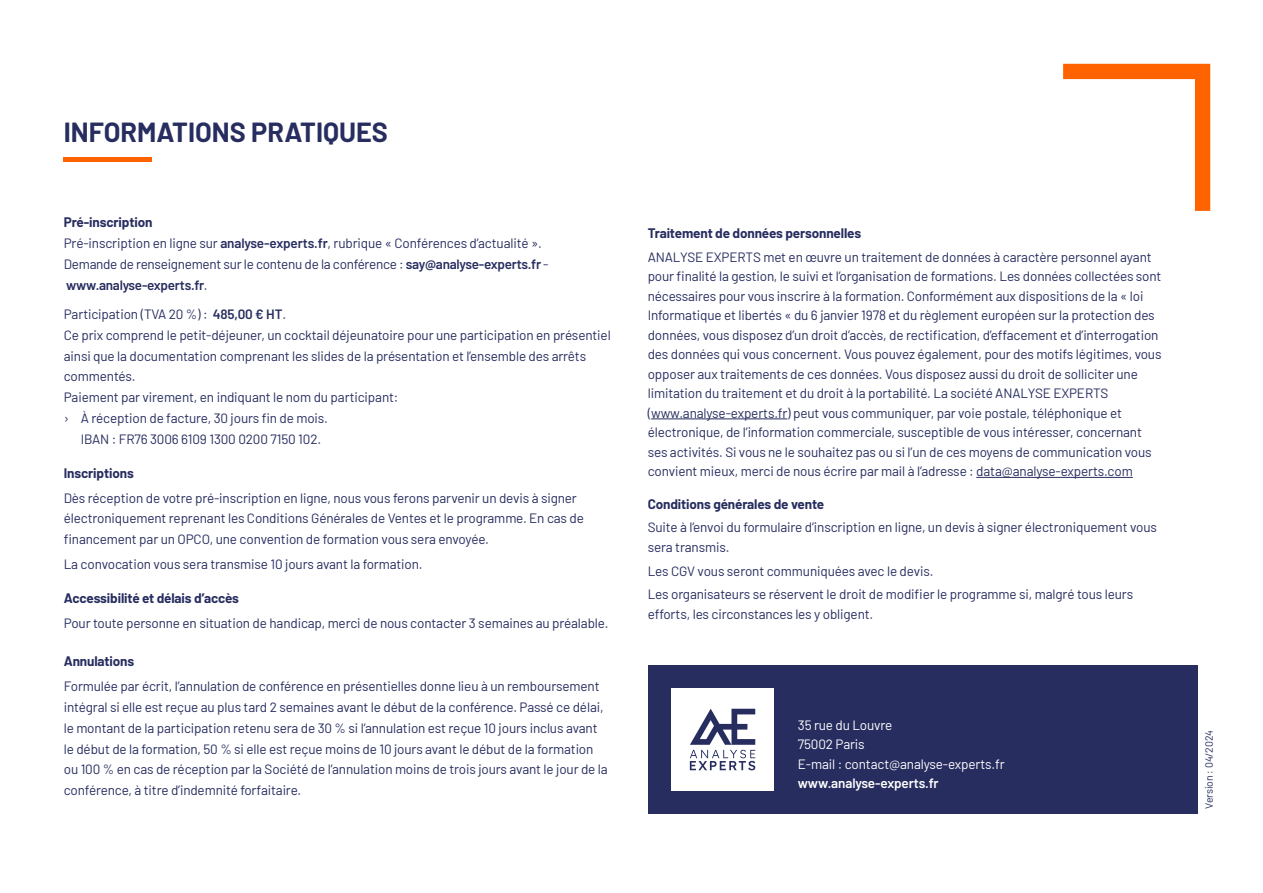
<style>
.page{position:relative;width:1263px;height:893px;background:#fff}
.page>*{position:absolute;margin:0;border:0;box-sizing:border-box;transform-origin:0 0}
.t1{font:700 27px "Barlow";color:#272d5f}
.t2{font:13.5px/19.5px "Barlow";letter-spacing:-.01em;color:#272d5f}
.t3{font:700 13.5px "Barlow";letter-spacing:-.01em;color:#272d5f}
.t4{font:13.5px/19.5px "Barlow";letter-spacing:-.01em;color:#fff}
.t5{font:600 13.5px "Barlow";letter-spacing:-.01em;color:#fff}
.t6{font:10.5px "Barlow";letter-spacing:-.01em;color:#272d5f}
.s1{font-weight:700}
.s2{font-weight:600}
</style>
<div class="page">
<div style="left:648px;top:665px;width:550px;height:148px;background:#272d5f"></div>
<svg style="left:1063px;top:64px;width:147px;height:147px"></svg>
<hr style="left:64px;top:158px;width:88px;height:4px;background:#ff6300">
<hr style="left:651px;top:419px;width:136px;height:1px;background:#272d5f">
<hr style="left:976px;top:477px;width:157px;height:1px;background:#272d5f">
<div style="left:671px;top:688px;width:102px;height:103px;background:#fff"></div>
<svg style="left:690px;top:709px;width:65px;height:61px"></svg>
<h1 class="t1" style="left:64px;top:112px;width:326px">INFORMATIONS PRATIQUES</h1>
<p class="t2" style="left:64px;top:211px;width:486px;line-height:20.9px"><span class="s1">Pré-inscription<br></span>Pré-inscription en ligne sur <span class="s2">analyse-experts.fr</span>, rubrique « Conférences d’actualité ».<br>Demande de renseignement sur le contenu de la conférence : <span class="s2">say@analyse-experts.fr</span> - <span class="s2">www.analyse-experts.fr</span>.</p>
<p class="t2" style="left:64px;top:303px;width:224px">Participation (TVA 20 %) : <span class="s2">485,00 € HT</span>.</p>
<p class="t2" style="left:64px;top:324px;width:548px">Ce prix comprend le petit-déjeuner, un cocktail déjeunatoire pour une participation en présentiel</p>
<p class="t2" style="left:64px;top:345px;width:524px">ainsi que la documentation comprenant les slides de la présentation et l’ensemble des arrêts</p>
<p class="t2" style="left:64px;top:366px;width:73px">commentés.</p>
<p class="t2" style="left:64px;top:387px;width:336px">Paiement par virement, en indiquant le nom du participant:</p>
<p class="t2" style="left:64px;top:407px;width:266px">› À réception de facture, 30 jours fin de mois.</p>
<p class="t2" style="left:81px;top:428px;width:242px">IBAN : FR76 3006 6109 1300 0200 7150 102.</p>
<p class="t3" style="left:64px;top:463px;width:72px">Inscriptions</p>
<p class="t2" style="left:64px;top:486px;width:522px;line-height:20.9px">Dès réception de votre pré-inscription en ligne, nous vous ferons parvenir un devis à signer électroniquement reprenant les Conditions Générales de Ventes et le programme. En cas de financement par un OPCO, une convention de formation vous sera envoyée.</p>
<p class="t2" style="left:64px;top:554px;width:360px">La convocation vous sera transmise 10 jours avant la formation.</p>
<p class="t3" style="left:64px;top:588px;width:177px">Accessibilité et délais d’accès</p>
<p class="t2" style="left:64px;top:612px;width:546px">Pour toute personne en situation de handicap, merci de nous contacter 3 semaines au préalable.</p>
<p class="t3" style="left:64px;top:651px;width:72px">Annulations</p>
<p class="t2" style="left:64px;top:675px;width:545px;line-height:20.9px">Formulée par écrit, l’annulation de conférence en présentielles donne lieu à un remboursement intégral si elle est reçue au plus tard 2 semaines avant le début de la conférence. Passé ce délai, le montant de la participation retenu sera de 30 % si l’annulation est reçue 10 jours inclus avant le début de la formation, 50 % si elle est reçue moins de 10 jours avant le début de la formation ou 100 % en cas de réception par la Société de l’annulation moins de trois jours avant le jour de la conférence, à titre d’indemnité forfaitaire.</p>
<p class="t3" style="left:648px;top:223px;width:215px">Traitement de données personnelles</p>
<p class="t2" style="left:648px;top:246px;width:515px">ANALYSE EXPERTS met en œuvre un traitement de données à caractère personnel ayant pour finalité la gestion, le suivi et l’organisation de formations. Les données collectées sont nécessaires pour vous inscrire à la formation. Conformément aux dispositions de la « loi Informatique et libertés « du 6 janvier 1978 et du règlement européen sur la protection des données, vous disposez d’un droit d’accès, de rectification, d’effacement et d’interrogation des données qui vous concernent. Vous pouvez également, pour des motifs légitimes, vous opposer aux traitements de ces données. Vous disposez aussi du droit de solliciter une limitation du traitement et du droit à la portabilité. La société ANALYSE EXPERTS (www.analyse-experts.fr) peut vous communiquer, par voie postale, téléphonique et électronique, de l’information commerciale, susceptible de vous intéresser, concernant ses activités. Si vous ne le souhaitez pas ou si l’un de ces moyens de communication vous convient mieux, merci de nous écrire par mail à l’adresse : data@analyse-experts.com</p>
<p class="t3" style="left:648px;top:494px;width:178px">Conditions générales de vente</p>
<p class="t2" style="left:648px;top:517px;width:511px">Suite à l’envoi du formulaire d’inscription en ligne, un devis à signer électroniquement vous sera transmis.</p>
<p class="t2" style="left:648px;top:558px;width:487px;line-height:23.7px">Les CGV vous seront communiquées avec le devis.<br>Les organisateurs se réservent le droit de modifier le programme si, malgré tous leurs</p>
<p class="t2" style="left:648px;top:603px;width:227px">efforts, les circonstances les y obligent.</p>
<p class="t4" style="left:798px;top:714px;width:208px">35 rue du Louvre<br>75002 Paris<br>E-mail : contact@analyse-experts.fr</p>
<p class="t5" style="left:798px;top:773px;width:142px">www.analyse-experts.fr</p>
<p class="t6" style="left:1201px;top:809px;width:81px;rotate:-90deg">Version : 04/2024</p>
</div>
